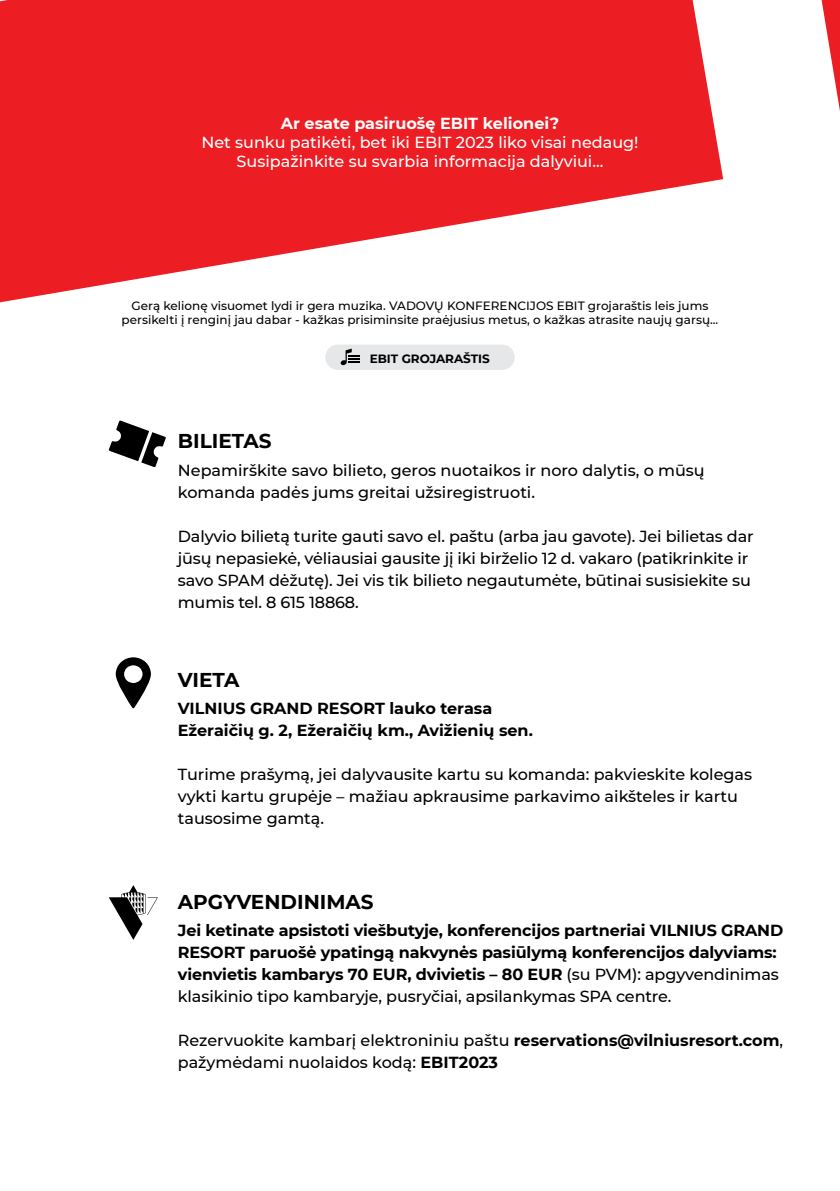
<style>
.page{position:relative;width:840px;height:1191px;background:#fff}
.page>*{position:absolute;margin:0;border:0;box-sizing:border-box;transform-origin:0 0}
.t1{font:700 20px "Montserrat";color:#000}
.t2{font:500 16px/22px "Montserrat";letter-spacing:-.005em;color:#000}
.t3{font:700 16px/22px "Montserrat";letter-spacing:-.005em;color:#000}
.t4{font:500 16px/19.2px "Montserrat";color:#fff;text-align:center}
.t5{font:700 16px "Montserrat";color:#fff}
.t6{font:500 12px/14.4px "Montserrat";color:#000;text-align:center}
.t7{font:700 12px "Montserrat";color:#000}
.s1{font-weight:500}
.s2{font-weight:700}
</style>
<div class="page">
<svg style="left:0;top:0;width:713px;height:302px;fill:#ed1d24"></svg>
<svg style="left:713px;top:0;width:126px;height:181px"></svg>
<svg style="left:109px;top:420px;width:57px;height:47px"></svg>
<svg style="left:116px;top:657px;width:35px;height:51px"></svg>
<svg style="left:109px;top:885px;width:49px;height:55px"></svg>
<div style="left:325px;top:344px;width:189px;height:26px;background:#e6e7e8;border-radius:13px"></div>
<svg style="left:340px;top:348px;width:19px;height:17px"></svg>
<p class="t5" style="left:281px;top:113px;width:279px">Ar esate pasiruošę EBIT kelionei?</p>
<p class="t4" style="left:201px;top:132px;width:438px">Net sunku patikėti, bet iki EBIT 2023 liko visai nedaug!<br>Susipažinkite su svarbia informacija dalyviui...</p>
<p class="t6" style="left:122px;top:298px;width:598px">Gerą kelionę visuomet lydi ir gera muzika. VADOVŲ KONFERENCIJOS EBIT grojaraštis leis jums persikelti į renginį jau dabar - kažkas prisiminsite praėjusius metus, o kažkas atrasite naujų garsų...</p>
<p class="t7" style="left:369px;top:351px;width:122px">EBIT GROJARAŠTIS</p>
<p class="t1" style="left:178px;top:428px;width:95px">BILIETAS</p>
<p class="t2" style="left:178px;top:459px;width:528px">Nepamirškite savo bilieto, geros nuotaikos ir noro dalytis, o mūsų komanda padės jums greitai užsiregistruoti.</p>
<p class="t2" style="left:178px;top:525px;width:577px">Dalyvio bilietą turite gauti savo el. paštu (arba jau gavote). Jei bilietas dar jūsų nepasiekė, vėliausiai gausite jį iki birželio 12 d. vakaro (patikrinkite ir savo SPAM dėžutę). Jei vis tik bilieto negautumėte, būtinai susisiekite su mumis tel. 8 615 18868.</p>
<p class="t1" style="left:178px;top:667px;width:63px">VIETA</p>
<p class="t3" style="left:178px;top:697px;width:356px">VILNIUS GRAND RESORT lauko terasa<br>Ežeraičių g. 2, Ežeraičių km., Avižienių sen.</p>
<p class="t2" style="left:178px;top:763px;width:575px">Turime prašymą, jei dalyvausite kartu su komanda: pakvieskite kolegas vykti kartu grupėje – mažiau apkrausime parkavimo aikšteles ir kartu tausosime gamtą.</p>
<p class="t1" style="left:178px;top:889px;width:197px">APGYVENDINIMAS</p>
<p class="t3" style="left:178px;top:919px;width:606px">Jei ketinate apsistoti viešbutyje, konferencijos partneriai VILNIUS GRAND RESORT paruošė ypatingą nakvynės pasiūlymą konferencijos dalyviams: vienvietis kambarys 70 EUR, dvivietis – 80 EUR <span class="s1">(su PVM): apgyvendinimas klasikinio tipo kambaryje, pusryčiai, apsilankymas SPA centre.</span></p>
<p class="t2" style="left:178px;top:1029px;width:606px">Rezervuokite kambarį elektroniniu paštu <span class="s2">reservations@vilniusresort.com</span>, pažymėdami nuolaidos kodą: <span class="s2">EBIT2023</span></p>
</div>
